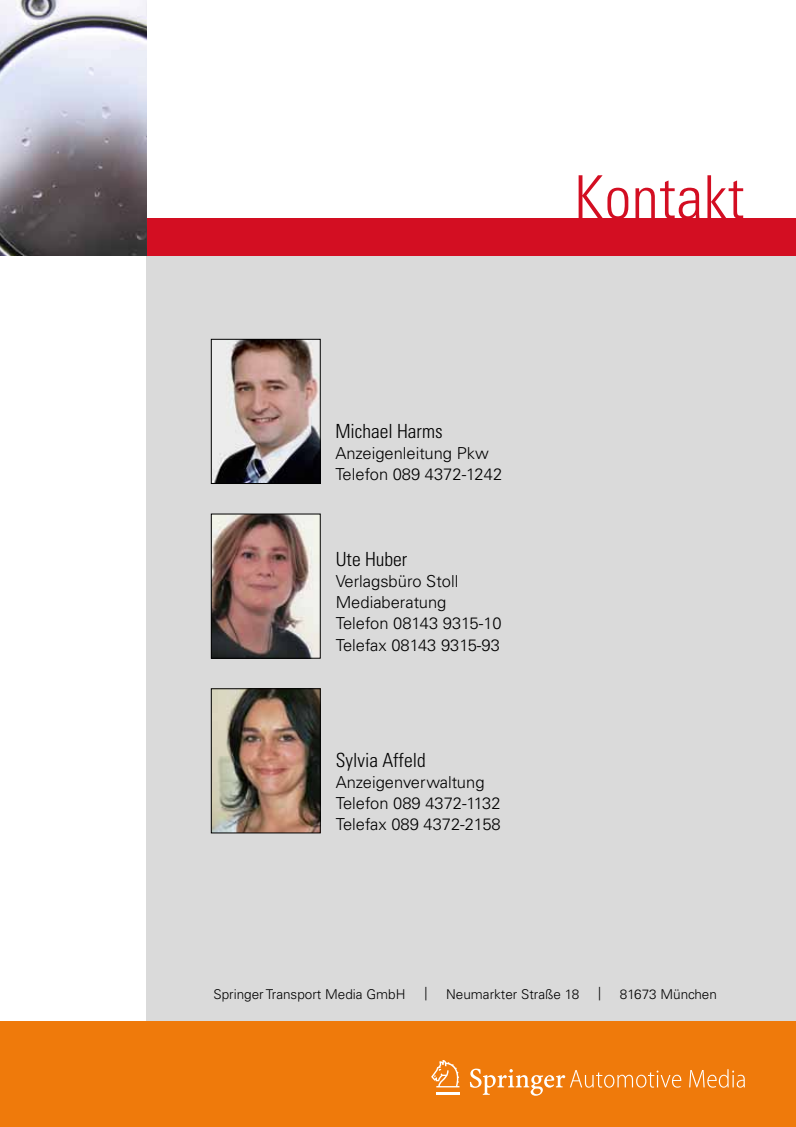
<style>
.page{position:relative;width:796px;height:1127px;background:#fff}
.page>*{position:absolute;margin:0;border:0;box-sizing:border-box;transform-origin:0 0}
.t1{font:300 condensed 60px "Univers LT Std";letter-spacing:.01em;color:#d30e22}
.t2{font:300 condensed 19.5px "Univers LT Std";color:#000}
.t3{font:300 16.5px/21px "Univers LT Std";color:#000}
.t4{font:300 13.5px "Univers LT Std";color:#000}
</style>
<div class="page">
<div style="left:146px;top:256px;width:649px;height:771px;background:#dadada"></div>
<div style="left:0;top:1021px;width:795px;height:106px;background:#ef7a0b"></div>
<div style="left:0;top:218px;width:795px;height:38px;background:#d30e22"></div>
<hr style="left:436px;top:1092px;width:23px;height:2px;background:#fff">
<svg style="left:431px;top:1060px;width:28px;height:27px"></svg>
<svg style="left:469px;top:1068px;width:212px;height:28px"></svg>
<svg style="left:689px;top:1069px;width:55px;height:18px"></svg>
<img style="left:0;top:0;width:146px;height:256px">
<img style="left:213px;top:341px;width:105px;height:141px">
<div style="left:211px;top:339px;width:109px;height:145px;border:1px solid #000"></div>
<img style="left:213px;top:516px;width:105px;height:140px">
<div style="left:211px;top:514px;width:109px;height:144px;border:1px solid #000"></div>
<img style="left:213px;top:690px;width:105px;height:141px">
<div style="left:211px;top:688px;width:109px;height:145px;border:1px solid #000"></div>
<h1 class="t1" style="left:573px;top:161px;width:172px">Kontakt</h1>
<p class="t2" style="left:335px;top:419px;width:109px">Michael Harms</p>
<p class="t3" style="left:335px;top:442px;width:168px">Anzeigenleitung Pkw<br>Telefon 089 4372-1242</p>
<p class="t2" style="left:335px;top:548px;width:73px">Ute Huber</p>
<p class="t3" style="left:335px;top:571px;width:167px">Verlagsbüro Stoll<br>Mediaberatung<br>Telefon 08143 9315-10<br>Telefax 08143 9315-93</p>
<p class="t2" style="left:335px;top:749px;width:91px">Sylvia Affeld</p>
<p class="t3" style="left:335px;top:772px;width:166px">Anzeigenverwaltung<br>Telefon 089 4372-1132<br>Telefax 089 4372-2158</p>
<p class="t4" style="left:213px;top:986px;width:193px">Springer Transport Media GmbH</p>
<p class="t4" style="left:424px;top:984px;width:4px">|</p>
<p class="t4" style="left:446px;top:986px;width:135px">Neumarkter Straße 18</p>
<p class="t4" style="left:597px;top:984px;width:4px">|</p>
<p class="t4" style="left:619px;top:986px;width:98px">81673 München</p>
</div>
